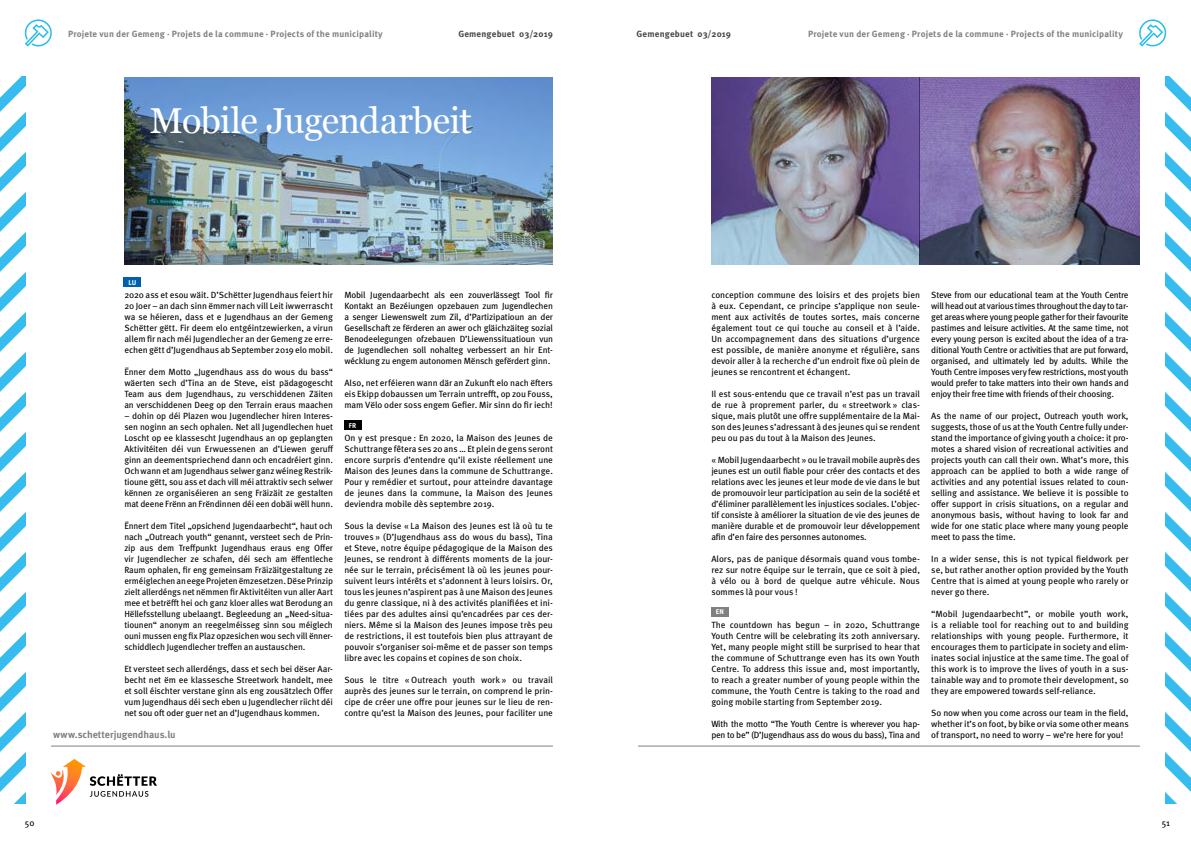
<style>
.page{position:relative;width:1191px;height:842px;background:#fff}
.page>*{position:absolute;margin:0;border:0;box-sizing:border-box;transform-origin:0 0}
.t1{font:36px "Georgia";letter-spacing:-.015em;color:#fff}
.t2{font:700 10px "Meta OT";letter-spacing:-.005em;color:#818080}
.t3{font:9px/11px "Meta OT";letter-spacing:-.01em;color:#000;text-align:justify}
.t4{font:700 9px "Meta OT";letter-spacing:.015em;color:#818080}
.t5{font:700 9px "Meta OT";letter-spacing:.02em;color:#474746}
.t6{font:700 7px "Meta OT";color:#fff}
</style>
<div class="page">
<svg style="left:0;top:77px;width:26px;height:727px"></svg>
<svg style="left:1165px;top:77px;width:26px;height:727px"></svg>
<svg style="left:24px;top:19px;width:28px;height:28px"></svg>
<svg style="left:1139px;top:19px;width:27px;height:28px"></svg>
<hr style="left:51px;top:746px;width:502px;height:1px;background:#818080">
<hr style="left:638px;top:746px;width:502px;height:1px;background:#818080">
<img style="left:124px;top:77px;width:429px;height:188px">
<div style="left:124px;top:277px;width:17px;height:10px;background:#0060ac"></div>
<div style="left:344px;top:420px;width:17px;height:10px;background:#000"></div>
<div style="left:711px;top:607px;width:17px;height:9px;background:#818080"></div>
<img style="left:711px;top:77px;width:429px;height:188px">
<svg style="left:50px;top:759px;width:107px;height:46px"></svg>
<p class="t5" style="left:458px;top:28px;width:96px">Gemengebuet 03/2019</p>
<p class="t5" style="left:636px;top:28px;width:96px">Gemengebuet 03/2019</p>
<p class="t4" style="left:68px;top:28px;width:316px">Projete vun der Gemeng · Projets de la commune · Projects of the municipality</p>
<p class="t4" style="left:808px;top:28px;width:316px">Projete vun der Gemeng · Projets de la commune · Projects of the municipality</p>
<h1 class="t1" style="left:150px;top:100px;width:324px">Mobile Jugendarbeit</h1>
<p class="t6" style="left:128px;top:278px;width:10px">LU</p>
<p class="t3" style="left:124px;top:289px;width:210px">2020 ass et esou wäit. D’Schëtter Jugendhaus feiert hir 20 Joer – an dach sinn ëmmer nach vill Leit iwwerrascht wa se héieren, dass et e Jugendhaus an der Gemeng Schëtter gëtt. Fir deem elo entgéintzewierken, a virun allem fir nach méi Jugendlecher an der Gemeng ze erre&shy;echen gëtt d’Jugendhaus ab September 2019 elo mobil.</p>
<p class="t3" style="left:124px;top:366px;width:210px">Ënner dem Motto „Jugendhaus ass do wous du bass“ wäerten sech d’Tina an de Steve, eist pädagogescht Team aus dem Jugendhaus, zu verschiddenen Zäiten an verschiddenen Deeg op den Terrain eraus maachen</p>
<p class="t3" style="left:124px;top:410px;width:210px">– dohin op déi Plazen wou Jugendlecher hiren Interes&shy;sen noginn an sech ophalen. Net all Jugendlechen huet Loscht op ee klassescht Jugendhaus an op geplangten Aktivitéiten déi vun Erwuessenen an d’Liewen geruff ginn an deementspriechend dann och encadréiert ginn.<br>Och wann et am Jugendhaus selwer ganz wéineg Restrik&shy;tioune gëtt, sou ass et dach vill méi attraktiv sech selwer kënnen ze organiséieren an seng Fräizäit ze gestalten mat deene Frënn an Frëndinnen déi een dobäi wëll hunn.</p>
<p class="t3" style="left:124px;top:520px;width:210px">Ënnert dem Titel „opsichend Jugendaarbecht“, haut och nach „Outreach youth“ genannt, versteet sech de Prin&shy;zip aus dem Treffpunkt Jugendhaus eraus eng Offer vir Jugendlecher ze schafen, déi sech am ëffentleche Raum ophalen, fir eng gemeinsam Fräizäitgestaltung ze erméiglechen an eege Projeten ëmzesetzen. Dëse Prinzip zielt allerdéngs net nëmmen fir Aktivitéiten vun aller Aart mee et betrëfft hei och ganz kloer alles wat Berodung an Hëllefsstellung ubelaangt. Begleedung an „Need-situa&shy;tiounen“ anonym an reegelméisseg sinn sou méiglech ouni mussen eng fix Plaz opzesichen wou sech vill ënner&shy;schiddlech Jugendlecher treffen an austauschen.</p>
<p class="t3" style="left:124px;top:663px;width:210px">Et versteet sech allerdéngs, dass et sech bei dëser Aar&shy;becht net ëm ee klassesche Streetwork handelt, mee et soll éischter verstane ginn als eng zousätzlech Offer vum Jugendhaus déi sech eben u Jugendlecher riicht déi net sou oft oder guer net an d’Jugendhaus kommen.</p>
<p class="t2" style="left:53px;top:728px;width:124px">www.schetterjugendhaus.lu</p>
<p class="t3" style="left:344px;top:289px;width:210px">Mobil Jugendaarbecht als een zouverlässegt Tool fir Kontakt an Bezéiungen opzebauen zum Jugendlechen a senger Liewenswelt zum Zil, d’Partizipatioun an der Gesellschaft ze fërderen an awer och gläichzäiteg sozial Benodeelegungen ofzebauen D’Liewenssituatioun vun de Jugendlechen soll nohalteg verbessert an hir Ent&shy;wécklung zu engem autonomen Mënsch gefërdert ginn.</p>
<p class="t3" style="left:344px;top:377px;width:210px">Also, net erféieren wann där an Zukunft elo nach ëfters eis Ekipp dobaussen um Terrain untrefft, op zou Fouss, mam Vëlo oder soss engem Gefier. Mir sinn do fir iech!</p>
<p class="t3" style="left:344px;top:432px;width:210px">On y est presque : En 2020, la Maison des Jeunes de Schuttrange fêtera ses 20 ans … Et plein de gens seront encore surpris d’entendre qu’il existe réellement une Maison des Jeunes dans la commune de Schuttrange.<br>Pour y remédier et surtout, pour atteindre davantage de jeunes dans la commune, la Maison des Jeunes deviendra mobile dès septembre 2019.</p>
<p class="t3" style="left:344px;top:520px;width:210px">Sous la devise « La Maison des Jeunes est là où tu te trouves » (D’Jugendhaus ass do wous du bass), Tina et Steve, notre équipe pédagogique de la Maison des Jeunes, se rendront à différents moments de la jour&shy;née sur le terrain, précisément là où les jeunes pour&shy;suivent leurs intérêts et s’adonnent à leurs loisirs. Or, tous les jeunes n’aspirent pas à une Maison des Jeunes du genre classique, ni à des activités planifiées et ini&shy;tiées par des adultes ainsi qu’encadrées par ces der&shy;niers. Même si la Maison des Jeunes impose très peu de restrictions, il est toutefois bien plus attrayant de pouvoir s’organiser soi-même et de passer son temps libre avec les copains et copines de son choix.</p>
<p class="t3" style="left:344px;top:674px;width:210px">Sous le titre « Outreach youth work » ou travail auprès des jeunes sur le terrain, on comprend le prin&shy;cipe de créer une offre pour jeunes sur le lieu de ren&shy;contre qu’est la Maison des Jeunes, pour faciliter une</p>
<p class="t6" style="left:349px;top:421px;width:9px">FR</p>
<p class="t3" style="left:711px;top:289px;width:210px">conception commune des loisirs et des projets bien à eux. Cependant, ce principe s’applique non seule&shy;ment aux activités de toutes sortes, mais concerne également tout ce qui touche au conseil et à l’aide.<br>Un accompagnement dans des situations d’urgence est possible, de manière anonyme et régulière, sans devoir aller à la recherche d’un endroit fixe où plein de jeunes se rencontrent et échangent.</p>
<p class="t3" style="left:711px;top:388px;width:210px">Il est sous-entendu que ce travail n’est pas un travail de rue à proprement parler, du « streetwork » clas&shy;sique, mais plutôt une offre supplémentaire de la Mai&shy;son des Jeunes s’adressant à des jeunes qui se rendent peu ou pas du tout à la Maison des Jeunes.</p>
<p class="t3" style="left:711px;top:454px;width:210px">« Mobil Jugendaarbecht » ou le travail mobile auprès des jeunes est un outil fiable pour créer des contacts et des relations avec les jeunes et leur mode de vie dans le but de promouvoir leur participation au sein de la société et d’éliminer parallèlement les injustices sociales. L’objec&shy;tif consiste à améliorer la situation de vie des jeunes de manière durable et de promouvoir leur développement afin d’en faire des personnes autonomes.</p>
<p class="t3" style="left:711px;top:553px;width:210px">Alors, pas de panique désormais quand vous tombe&shy;rez sur notre équipe sur le terrain, que ce soit à pied, à vélo ou à bord de quelque autre véhicule. Nous sommes là pour vous !</p>
<p class="t3" style="left:711px;top:619px;width:210px">The countdown has begun – in 2020, Schuttrange Youth Centre will be celebrating its 20th anniversary.<br>Yet, many people might still be surprised to hear that the commune of Schuttrange even has its own Youth Centre. To address this issue and, most importantly, to reach a greater number of young people within the commune, the Youth Centre is taking to the road and going mobile starting from September 2019.</p>
<p class="t3" style="left:711px;top:718px;width:210px">With the motto “The Youth Centre is wherever you hap&shy;pen to be” (DʼJugendhaus ass do wous du bass), Tina and</p>
<p class="t6" style="left:715px;top:607px;width:10px">EN</p>
<p class="t3" style="left:931px;top:289px;width:199px">Steve from our educational team at the Youth Centre will head out at various times throughout the day to tar&shy;get areas where young people gather for their favourite pastimes and leisure activities. At the same time, not every young person is excited about the idea of a tra&shy;ditional Youth Centre or activities that are put forward, organised, and ultimately led by adults. While the Youth Centre imposes very few restrictions, most youth would prefer to take matters into their own hands and enjoy their free time with friends of their choosing.</p>
<p class="t3" style="left:931px;top:410px;width:199px">As the name of our project, Outreach youth work, suggests, those of us at the Youth Centre fully under&shy;stand the importance of giving youth a choice: it pro&shy;motes a shared vision of recreational activities and projects youth can call their own. What’s more, this approach can be applied to both a wide range of activities and any potential issues related to coun&shy;selling and assistance. We believe it is possible to offer support in crisis situations, on a regular and anonymous basis, without having to look far and wide for one static place where many young people meet to pass the time.</p>
<p class="t3" style="left:931px;top:553px;width:199px">In a wider sense, this is not typical fieldwork per se, but rather another option provided by the Youth Centre that is aimed at young people who rarely or never go there.</p>
<p class="t3" style="left:931px;top:608px;width:199px">“Mobil Jugendaarbecht”, or mobile youth work, is a reliable tool for reaching out to and building relationships with young people. Furthermore, it encourages them to participate in society and elim&shy;inates social injustice at the same time. The goal of this work is to improve the lives of youth in a sus&shy;tainable way and to promote their development, so they are empowered towards self-reliance.</p>
<p class="t3" style="left:931px;top:707px;width:199px">So now when you come across our team in the field, whether itʼs on foot, by bike or via some other means of transport, no need to worry – weʼre here for you!</p>
<p class="t3" style="left:25px;top:817px;width:11px">50</p>
<p class="t3" style="left:1161px;top:817px;width:10px">51</p>
</div>
